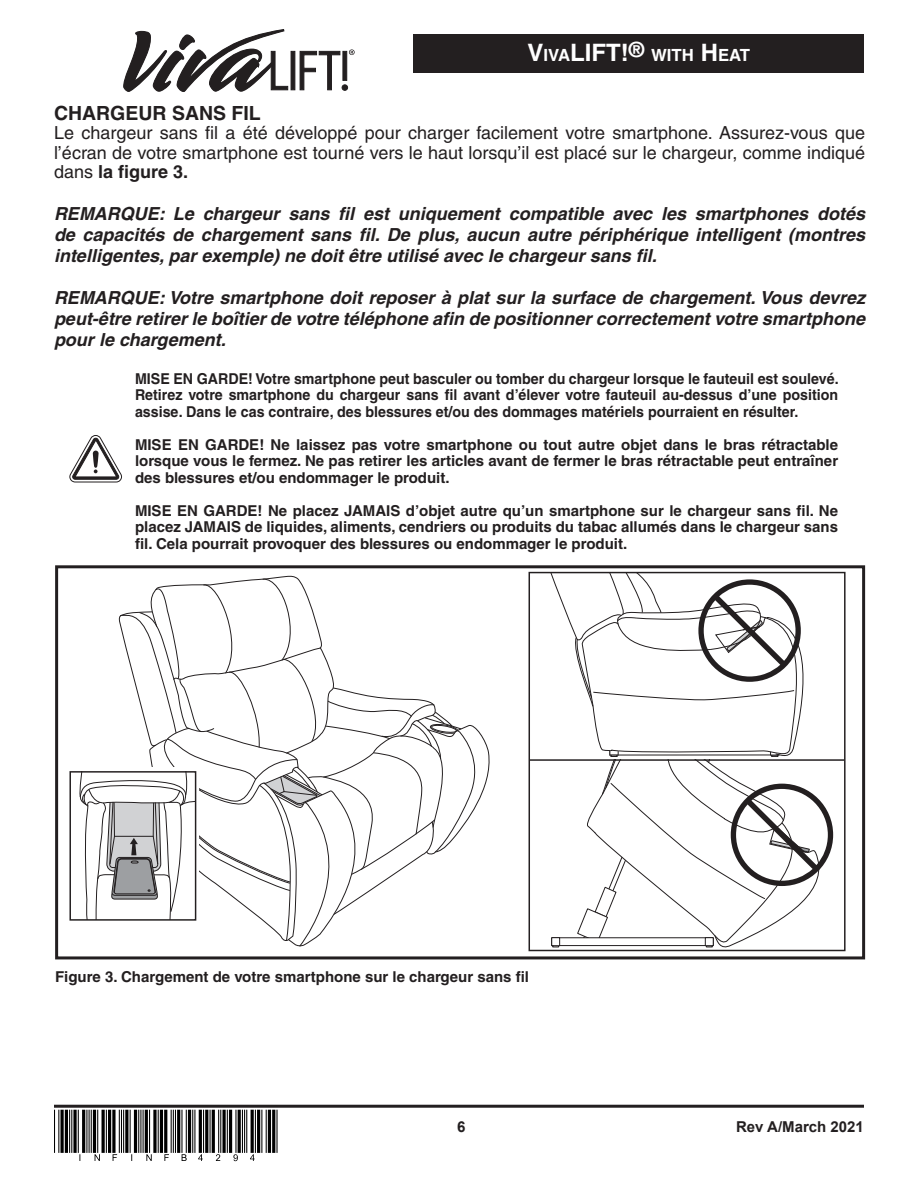
<style>
.page{position:relative;width:918px;height:1188px;background:#fff}
.page>*{position:absolute;margin:0;border:0;box-sizing:border-box;transform-origin:0 0}
.Heading{font:700 19.5px "Helvetica";color:#231f20}
.Body_text{font:italic 700 18px/21px "Helvetica";color:#231f20;text-align:justify}
.Body_text-2{font:18px/19.5px "Helvetica";color:#231f20;text-align:justify}
.Text_for_black_recta{font:700 16.8px "Helvetica";color:#fff}
.WARNINGS{font:700 15px/16.5px "Helvetica";color:#231f20;text-align:justify}
.WARNINGS-2{font:700 15px/16.5px "Helvetica";color:#231f20;text-align:justify;scale:.95 1}
.Figure_captions{font:700 15px "Helvetica";color:#231f20}
.Footer__product_inse{font:700 15px "Arial";color:#231f20}
.s1{font-size:24px}
.s2{font-weight:700}
</style>
<div class="page">
<hr style="left:54px;top:1105px;width:810px;height:3px;background:#231f20">
<div style="left:414px;top:35px;width:450px;height:38px;background:#231f20"></div>
<svg style="left:123px;top:29px;width:232px;height:63px"></svg>
<hr style="left:529px;top:759px;width:315px;height:2px;background:#231f20">
<svg style="left:531px;top:572px;width:302px;height:376px"></svg>
<svg style="left:79px;top:575px;width:411px;height:372px"></svg>
<div style="left:69px;top:771px;width:127px;height:150px;border:1px solid #231f20"></div>
<div style="left:55px;top:565px;width:810px;height:394px;border:3px solid #231f20"></div>
<svg style="left:69px;top:435px;width:53px;height:48px"></svg>
<hr style="left:69px;top:1110px;width:1px;height:43px;background:#000">
<hr style="left:65px;top:1110px;width:3px;height:43px;background:#000">
<svg style="left:60px;top:1110px;width:4px;height:43px"></svg>
<hr style="left:58px;top:1110px;width:1px;height:43px;background:#000">
<hr style="left:54px;top:1110px;width:1px;height:43px;background:#000">
<hr style="left:86px;top:1110px;width:1px;height:43px;background:#000">
<hr style="left:82px;top:1110px;width:3px;height:43px;background:#000">
<hr style="left:78px;top:1110px;width:1px;height:43px;background:#000">
<svg style="left:73px;top:1110px;width:4px;height:43px"></svg>
<hr style="left:71px;top:1110px;width:1px;height:43px;background:#000">
<svg style="left:89px;top:1110px;width:33px;height:51px"></svg>
<hr style="left:138px;top:1110px;width:1px;height:43px;background:#000">
<hr style="left:134px;top:1110px;width:3px;height:43px;background:#000">
<hr style="left:130px;top:1110px;width:1px;height:43px;background:#000">
<hr style="left:125px;top:1110px;width:3px;height:43px;background:#000">
<hr style="left:123px;top:1110px;width:1px;height:43px;background:#000">
<svg style="left:140px;top:1110px;width:120px;height:51px"></svg>
<hr style="left:276px;top:1110px;width:2px;height:43px;background:#000">
<hr style="left:272px;top:1110px;width:3px;height:43px;background:#000">
<hr style="left:268px;top:1110px;width:3px;height:43px;background:#000">
<hr style="left:266px;top:1110px;width:1px;height:43px;background:#000">
<hr style="left:261px;top:1110px;width:1px;height:43px;background:#000">
<p class="Text_for_black_recta" style="left:528px;top:45px;width:224px"><span class="s1">V</span>IVA<span class="s1">LIFT!</span><sup>®</sup> WITH <span class="s1">H</span> EAT</p>
<p class="Heading" style="left:54px;top:101px;width:208px">CHARGEUR SANS FIL</p>
<p class="Body_text-2" style="left:54px;top:123px;width:813px">Le chargeur sans fil a été développé pour charger facilement votre smartphone. Assurez-vous que l’écran de votre smartphone est tourné vers le haut lorsqu’il est placé sur le chargeur, comme indiqué dans <span class="s2">la figure 3.</span></p>
<p class="Body_text" style="left:54px;top:203px;width:813px">REMARQUE: Le chargeur sans fil est uniquement compatible avec les smartphones dotés de capacités de chargement sans fil. De plus, aucun autre périphérique intelligent (montres intelligentes, par exemple) ne doit être utilisé avec le chargeur sans fil.</p>
<p class="Body_text" style="left:54px;top:287px;width:813px">REMARQUE: Votre smartphone doit reposer à plat sur la surface de chargement. Vous devrez peut-être retirer le boîtier de votre téléphone afin de positionner correctement votre smartphone pour le chargement.</p>
<p class="WARNINGS-2" style="left:135px;top:370px;width:742px">MISE EN GARDE! Votre smartphone peut basculer ou tomber du chargeur lorsque le fauteuil est soulevé.<br>Retirez votre smartphone du chargeur sans fil avant d’élever votre fauteuil au-dessus d’une position assise. Dans le cas contraire, des blessures et/ou des dommages matériels pourraient en résulter.</p>
<p class="WARNINGS" style="left:135px;top:436px;width:705px">MISE EN GARDE! Ne laissez pas votre smartphone ou tout autre objet dans le bras rétractable lorsque vous le fermez. Ne pas retirer les articles avant de fermer le bras rétractable peut entraîner des blessures et/ou endommager le produit.</p>
<p class="WARNINGS" style="left:135px;top:502px;width:705px">MISE EN GARDE! Ne placez JAMAIS d’objet autre qu’un smartphone sur le chargeur sans fil. Ne placez JAMAIS de liquides, aliments, cendriers ou produits du tabac allumés dans le chargeur sans fil. Cela pourrait provoquer des blessures ou endommager le produit.</p>
<p class="Figure_captions" style="left:55px;top:967px;width:476px">Figure 3. Chargement de votre smartphone sur le chargeur sans fil</p>
<p class="Footer__product_inse" style="left:457px;top:1116px;width:10px">6</p>
<p class="Footer__product_inse" style="left:736px;top:1116px;width:129px">Rev A/March 2021</p>
</div>
